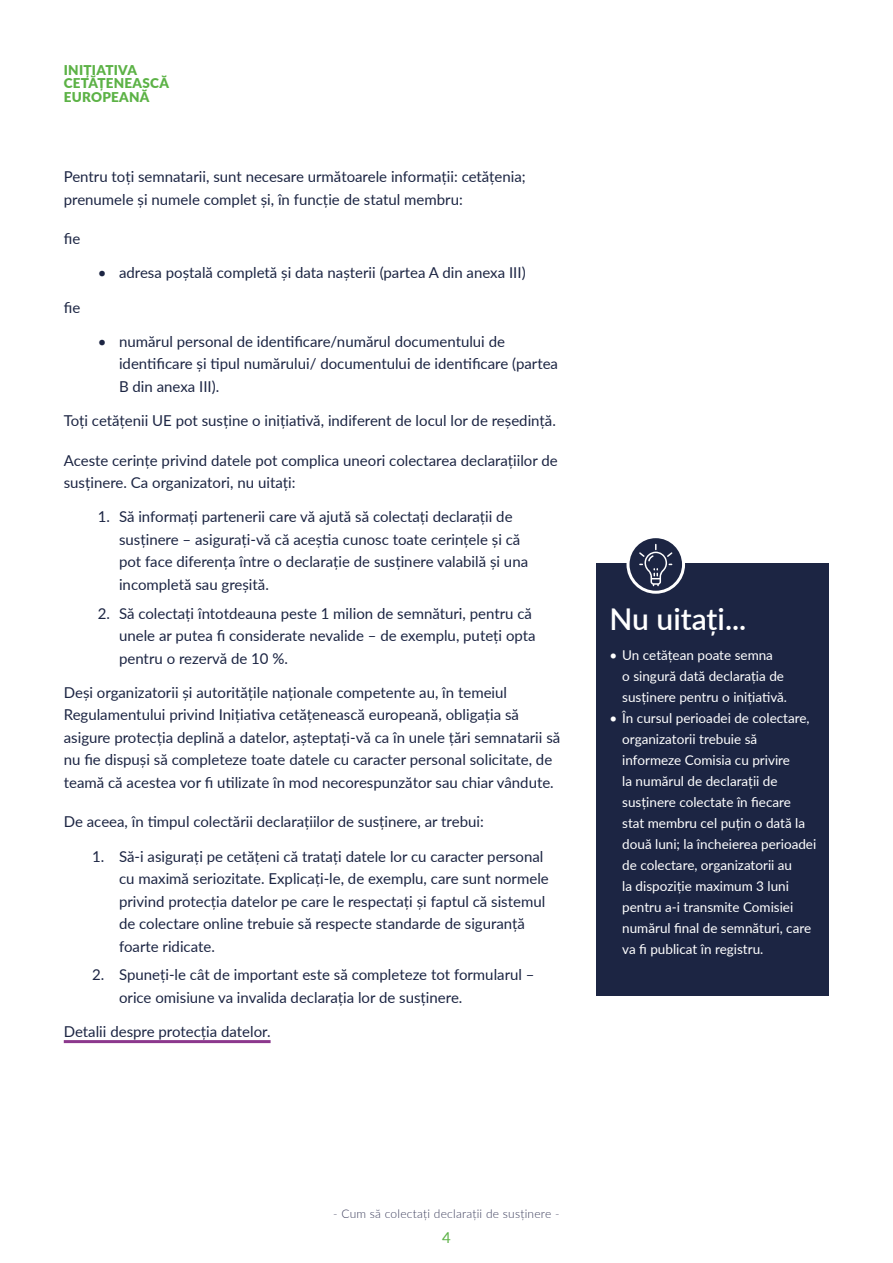
<style>
.page{position:relative;width:893px;height:1263px;background:#fff}
.page>*{position:absolute;margin:0;border:0;box-sizing:border-box;transform-origin:0 0}
.t1{font:600 30px "Lato";color:#fff}
.t2{font:15px/22.5px "Lato";color:#1c2543}
.t3{font:15px "Lato";color:#5cb246}
.t4{font:13.5px/21px "Lato";color:#fff}
.t5{font:900 13.5px/13.5px "Lato";letter-spacing:.02em;color:#5cb246}
.t6{font:300 12px "Lato";letter-spacing:.02em;color:#3c3e5c}
</style>
<div class="page">
<hr style="left:64px;top:1040px;width:207px;height:3px;background:#8c388d">
<div style="left:597px;top:564px;width:232px;height:432px;background:#1c2543"></div>
<svg style="left:628px;top:537px;width:55px;height:55px"></svg>
<div style="left:626px;top:535px;width:59px;height:59px;border:3px solid #fff;border-radius:50%"></div>
<svg style="left:639px;top:544px;width:33px;height:42px"></svg>
<p class="t5" style="left:64px;top:62px;width:107px">INIȚIATIVA<br>CETĂȚENEASCĂ<br>EUROPEANĂ</p>
<p class="t2" style="left:64px;top:165px;width:464px">Pentru toți semnatarii, sunt necesare următoarele informații: cetățenia; prenumele și numele complet și, în funcție de statul membru:</p>
<p class="t2" style="left:64px;top:227px;width:18px">fie</p>
<p class="t2" style="left:98px;top:261px;width:429px">• adresa poștală completă și data nașterii (partea A din anexa III)</p>
<p class="t2" style="left:64px;top:295px;width:18px">fie</p>
<p class="t2" style="left:119px;top:329px;width:440px;text-indent:-21px">• numărul personal de identificare/numărul documentului de identificare și tipul numărului/ documentului de identificare (partea<br>B din anexa III).</p>
<p class="t2" style="left:64px;top:409px;width:494px">Toți cetățenii UE pot susține o inițiativă, indiferent de locul lor de reședință.</p>
<p class="t2" style="left:64px;top:448px;width:495px">Aceste cerințe privind datele pot complica uneori colectarea declarațiilor de susținere. Ca organizatori, nu uitați:</p>
<p class="t2" style="left:119px;top:505px;width:411px;text-indent:-21px">1. Să informați partenerii care vă ajută să colectați declarații de susținere – asigurați-vă că aceștia cunosc toate cerințele și că pot face diferența între o declarație de susținere valabilă și una incompletă sau greșită.</p>
<p class="t2" style="left:119px;top:601px;width:418px;text-indent:-21px">2. Să colectați întotdeauna peste 1 milion de semnături, pentru că unele ar putea fi considerate nevalide – de exemplu, puteți opta pentru o rezervă de 10 %.</p>
<p class="t2" style="left:64px;top:680px;width:498px">Deși organizatorii și autoritățile naționale competente au, în temeiul Regulamentului privind Inițiativa cetățenească europeană, obligația să asigure protecția deplină a datelor, așteptați-vă ca în unele țări semnatarii să nu fie dispuși să completeze toate datele cu caracter personal solicitate, de teamă că acestea vor fi utilizate în mod necorespunzător sau chiar vândute.</p>
<p class="t2" style="left:64px;top:810px;width:421px">De aceea, în timpul colectării declarațiilor de susținere, ar trebui:</p>
<p class="t2" style="left:119px;top:844px;width:431px;text-indent:-27px">1. Să-i asigurați pe cetățeni că tratați datele lor cu caracter personal cu maximă seriozitate. Explicați-le, de exemplu, care sunt normele privind protecția datelor pe care le respectați și faptul că sistemul de colectare online trebuie să respecte standarde de siguranță foarte ridicate.</p>
<p class="t2" style="left:119px;top:963px;width:417px;text-indent:-27px">2. Spuneți-le cât de important este să completeze tot formularul – orice omisiune va invalida declarația lor de susținere.</p>
<p class="t2" style="left:64px;top:1020px;width:208px">Detalii despre protecția datelor.</p>
<h1 class="t1" style="left:609px;top:598px;width:138px">Nu uitați...</h1>
<p class="t4" style="left:622px;top:644px;width:166px;text-indent:-13px">• Un cetățean poate semna<br>o singură dată declarația de susținere pentru o inițiativă.</p>
<p class="t4" style="left:622px;top:707px;width:196px;text-indent:-13px">• În cursul perioadei de colectare, organizatorii trebuie să informeze Comisia cu privire<br>la numărul de declarații de susținere colectate în fiecare stat membru cel puțin o dată la două luni; la încheierea perioadei de colectare, organizatorii au<br>la dispoziție maximum 3 luni pentru a-i transmite Comisiei numărul final de semnături, care va fi publicat în registru.</p>
<p class="t6" style="left:333px;top:1206px;width:228px">- Cum să colectați declarații de susținere -</p>
<p class="t3" style="left:442px;top:1227px;width:10px">4</p>
</div>
